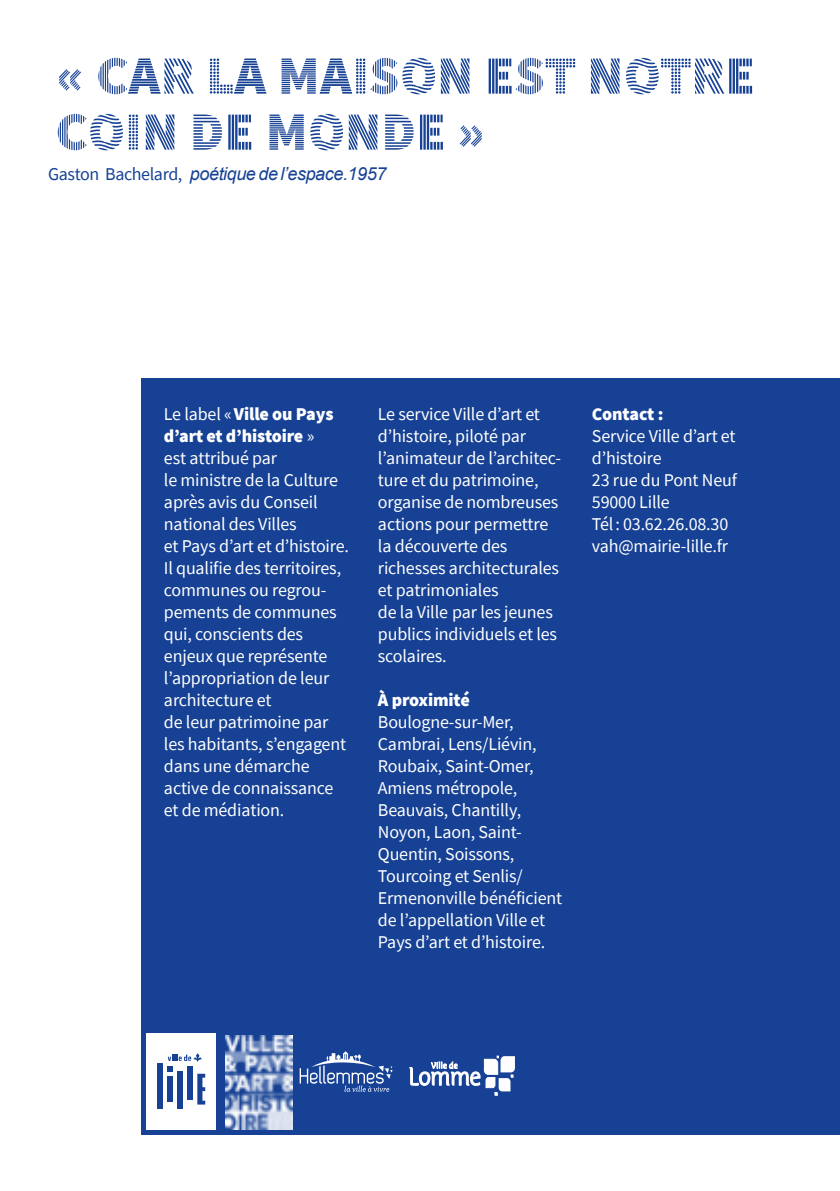
<style>
.page{position:relative;width:840px;height:1191px;background:#fff}
.page>*{position:absolute;margin:0;border:0;box-sizing:border-box;transform-origin:0 0}
.t1{font:900 54px/56px "Source Sans Pro DISPLAYV2";color:#164194}
.t2{font:18px/22px "Source Sans Pro";letter-spacing:-.01em;color:#fff}
.t3{font:italic 18px "Arial";letter-spacing:-.025em;color:#164194}
.t4{font:900 18px "Source Sans Pro";letter-spacing:-.01em;color:#fff}
.s1{font-family:"Source Sans Pro";font-style:normal}
.s2{font-weight:900}
</style>
<div class="page">
<div style="left:141px;top:378px;width:698px;height:756px;background:#164194"></div>
<img style="left:225px;top:1035px;width:67px;height:94px">
<svg style="left:299px;top:1051px;width:93px;height:40px"></svg>
<svg style="left:409px;top:1055px;width:105px;height:40px"></svg>
<div style="left:146px;top:1033px;width:70px;height:96px;background:#fff"></div>
<div style="left:157px;top:1063px;width:5px;height:46px;background:#164194"></div>
<div style="left:177px;top:1071px;width:5px;height:38px;background:#164194"></div>
<svg style="left:167px;top:1053px;width:38px;height:51px"></svg>
<h1 class="t1" style="left:57px;top:52px;width:699px">« CAR LA MAISON EST NOTRE<br>COIN DE MONDE »</h1>
<p class="t3" style="left:48px;top:167px;width:339px"><span class="s1">Gaston Bachelard,</span> poétique del’espace.1957</p>
<p class="t2" style="left:164px;top:404px;width:186px">Le label «<span class="s2">Ville ou Pays d’art et d’histoire</span> »<br>est attribué par<br>le ministre de la Culture après avis du Conseil national des Villes<br>et Pays d’art et d’histoire.<br>Il qualifie des territoires, communes ou regrou&shy;pements de communes qui, conscients des enjeux que représente l’appropriation de leur architecture et<br>de leur patrimoine par les habitants, s’engagent dans une démarche active de connaissance et de médiation.</p>
<p class="t2" style="left:378px;top:404px;width:185px">Le service Ville d’art et d’histoire, piloté par l’animateur de l’architec&shy;ture et du patrimoine, organise de nombreuses actions pour permettre la découverte des richesses architecturales et patrimoniales<br>de la Ville par les jeunes publics individuels et les scolaires.</p>
<p class="t4" style="left:378px;top:692px;width:93px">À proximité</p>
<p class="t2" style="left:378px;top:712px;width:186px">Boulogne-sur-Mer,<br>Cambrai, Lens/Liévin,<br>Roubaix, Saint-Omer,<br>Amiens métropole,<br>Beauvais, Chantilly,<br>Noyon, Laon, Saint-<br>Quentin, Soissons,<br>Tourcoing et Senlis/<br>Ermenonville bénéficient de l’appellation Ville et<br>Pays d’art et d’histoire.</p>
<p class="t4" style="left:591px;top:406px;width:73px">Contact :</p>
<p class="t2" style="left:591px;top:426px;width:146px">Service Ville d’art et d’histoire<br>23 rue du Pont Neuf<br>59000 Lille<br>Tél: 03.62.26.08.30 vah@mairie-lille.fr</p>
</div>
